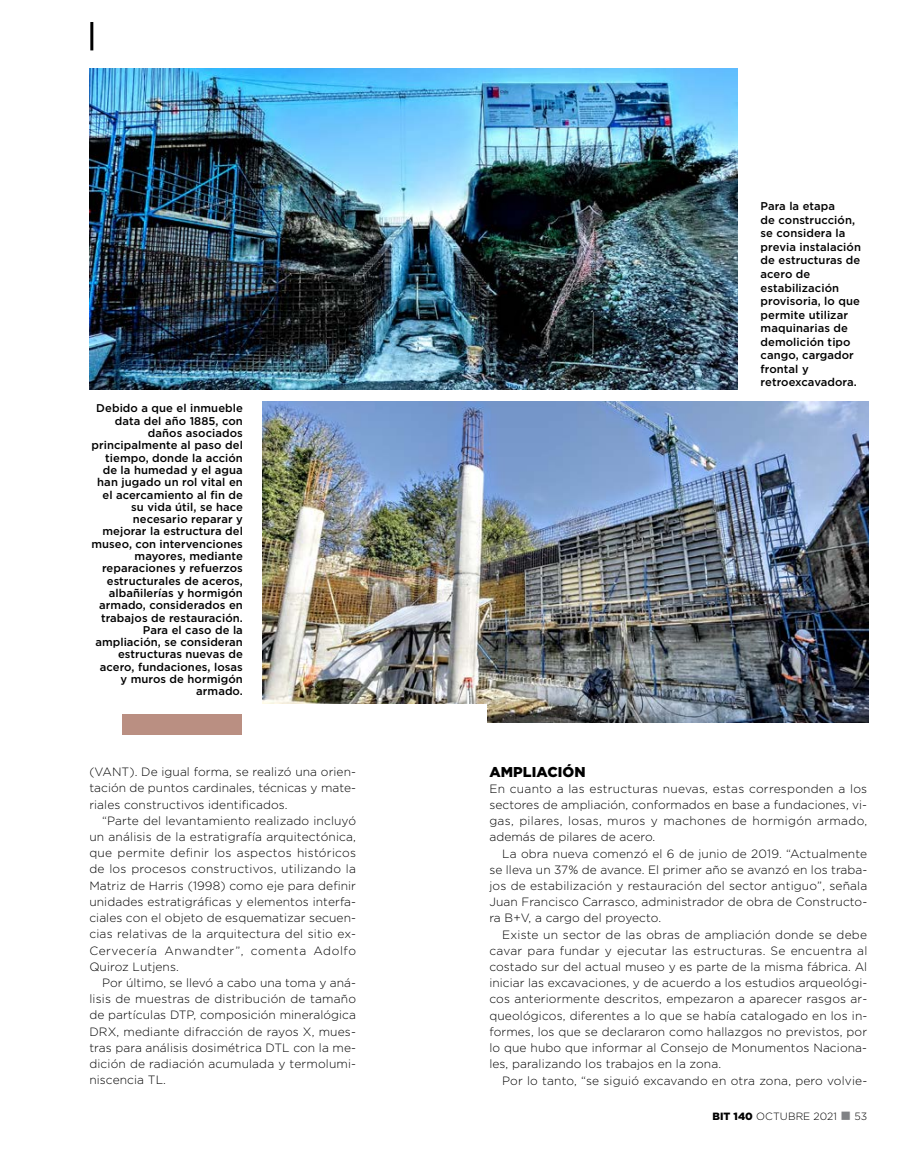
<style>
.page{position:relative;width:915px;height:1170px;background:#fff}
.page>*{position:absolute;margin:0;border:0;box-sizing:border-box;transform-origin:0 0}
.t1{font:900 14.25px "Gotham";letter-spacing:.005em;color:#000}
.t2{font:300 12px/16.2px "Gotham";letter-spacing:.005em;color:#000;text-align:justify}
.t3{font:500 11.25px/12.3px "Gotham";letter-spacing:.005em;color:#000}
.t4{font:300 10.5px "Gotham";letter-spacing:.005em;color:#000}
.s1{font-weight:900}
.s2{color:#808285}
</style>
<div class="page">
<img style="left:90px;top:68px;width:647px;height:321px">
<img style="left:262px;top:401px;width:605px;height:321px">
<div style="left:241px;top:703px;width:245px;height:29px;background:#fff"></div>
<div style="left:122px;top:713px;width:119px;height:21px;background:#ba8f82"></div>
<hr style="left:90px;top:22px;width:3px;height:28px;background:#000">
<p class="t3" style="left:91px;top:402px;width:153px;text-align:right">Debido a que el inmueble data del año 1885, con daños asociados principalmente al paso del tiempo, donde la acción de la humedad y el agua han jugado un rol vital en el acercamiento al fin de su vida útil, se hace necesario reparar y mejorar la estructura del museo, con intervenciones mayores, mediante reparaciones y refuerzos estructurales de aceros, albañilerías y hormigón armado, considerados en trabajos de restauración.<br>Para el caso de la ampliación, se consideran estructuras nuevas de acero, fundaciones, losas y muros de hormigón armado.</p>
<p class="t2" style="left:89px;top:763px;width:268px">(VANT). De igual forma, se realizó una orien&shy;tación de puntos cardinales, técnicas y mate&shy;riales constructivos identificados.</p>
<p class="t2" style="left:89px;top:812px;width:268px;text-indent:13px">“Parte del levantamiento realizado incluyó un análisis de la estratigrafía arquitectónica, que permite definir los aspectos históricos de los procesos constructivos, utilizando la Matriz de Harris (1998) como eje para definir unidades estratigráficas y elementos interfa&shy;ciales con el objeto de esquematizar secuen&shy;cias relativas de la arquitectura del sitio ex-Cervecería Anwandter”, comenta Adolfo Quiroz Lutjens.</p>
<p class="t2" style="left:89px;top:974px;width:268px;text-indent:13px">Por último, se llevó a cabo una toma y aná&shy;lisis de muestras de distribución de tamaño de partículas DTP, composición mineralógica DRX, mediante difracción de rayos X, mues&shy;tras para análisis dosimétrica DTL</p>
<p class="t2" style="left:89px;top:1039px;width:268px;text-indent:204px">con la me&shy;dición de radiación acumulada y termolumi&shy;niscencia TL.</p>
<p class="t3" style="left:760px;top:199px;width:102px;line-height:13.5px">Para la etapa<br>de construcción, se considera la previa instalación de estructuras de acero de estabilización provisoria, lo que permite utilizar maquinarias de demolición tipo cango, cargador frontal y retroexcavadora.</p>
<p class="t1" style="left:489px;top:761px;width:98px">AMPLIACIÓN</p>
<p class="t2" style="left:489px;top:780px;width:379px">En cuanto a las estructuras nuevas, estas corresponden a los sectores de ampliación, conformados en base a fundaciones, vi&shy;gas, pilares, losas, muros y machones de hormigón armado, además de pilares de acero.</p>
<p class="t2" style="left:489px;top:844px;width:379px;text-indent:13px">La obra nueva comenzó el 6 de junio de 2019. “Actualmente se lleva un 37% de avance. El primer año se avanzó en los traba&shy;jos de estabilización y restauración del sector antiguo”, señala Juan Francisco Carrasco, administrador de obra de Constructo&shy;ra B+V, a cargo del proyecto.</p>
<p class="t2" style="left:489px;top:925px;width:379px;text-indent:13px">Existe un sector de las obras de ampliación donde se debe cavar para fundar y ejecutar las estructuras. Se encuentra al costado sur del actual museo y es parte de la misma fábrica. Al iniciar las excavaciones, y de acuerdo a los estudios arqueológi&shy;cos anteriormente descritos, empezaron a aparecer rasgos ar&shy;queológicos, diferentes a lo que se había catalogado en los in&shy;formes, los que se declararon como hallazgos no previstos, por lo que hubo que informar al Consejo de Monumentos Naciona&shy;les, paralizando los trabajos en la zona.</p>
<p class="t2" style="left:502px;top:1071px;width:366px">Por lo tanto, “se siguió excavando en otra zona, pero volvie-</p>
<p class="t4" style="left:712px;top:1109px;width:156px"><span class="s1">BIT 140</span> octubre 2021 <span class="s2">■</span> 53</p>
</div>
